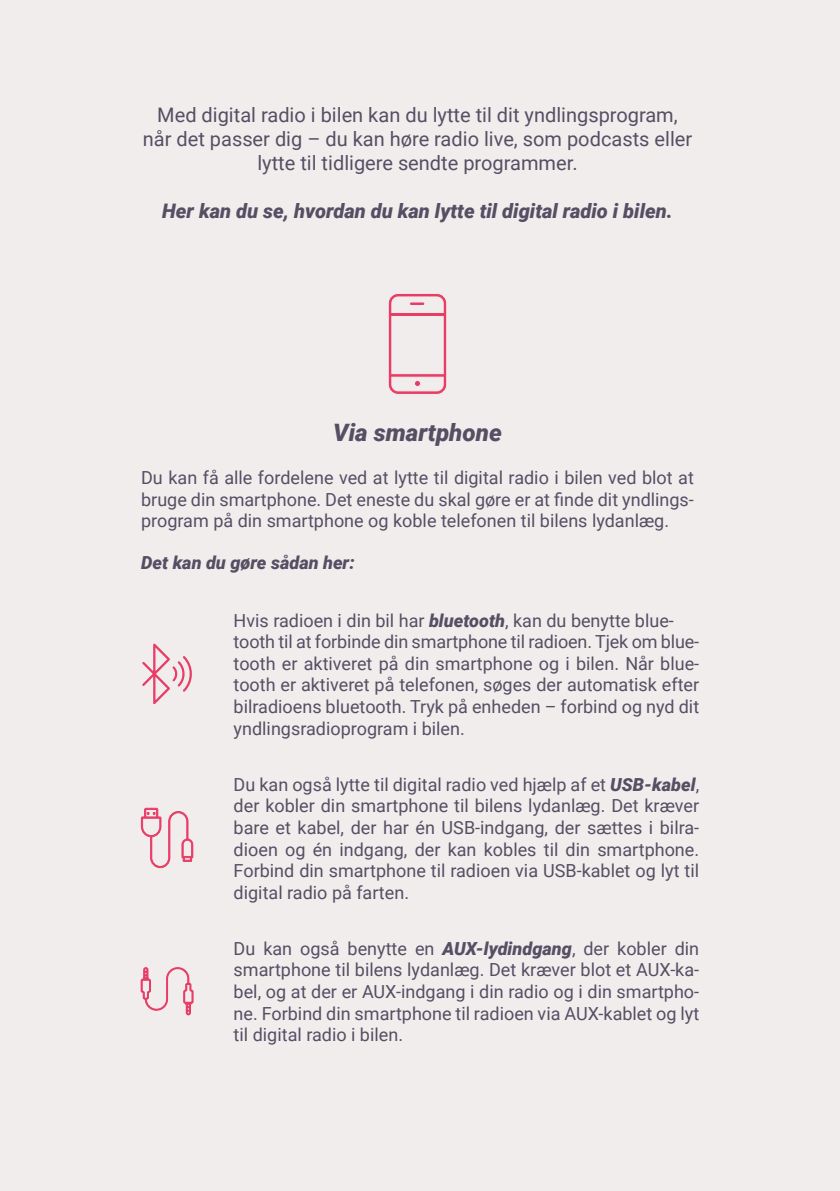
<style>
.page{position:relative;width:840px;height:1191px;background:#fff}
.page>*{position:absolute;margin:0;border:0;box-sizing:border-box;transform-origin:0 0}
.t1{font:italic 900 24px "Roboto";color:#544f63}
.t2{font:20px/24px "Roboto";color:#544f63;text-align:center}
.t3{font:italic 900 20px "Roboto";color:#544f63}
.t4{font:18px/21.6px "Roboto";color:#544f63;text-align:justify}
.t5{font:italic 900 18px "Roboto";color:#544f63}
.s1{font-weight:900;font-style:italic}
</style>
<div class="page">
<div style="left:0;top:0;width:839px;height:1191px;background:#f2eded"></div>
<svg style="left:142px;top:643px;width:50px;height:62px"></svg>
<svg style="left:140px;top:967px;width:54px;height:48px"></svg>
<svg style="left:388px;top:293px;width:59px;height:102px"></svg>
<hr style="left:409px;top:302px;width:15px;height:3px;background:#e83d66;border-radius:2px">
<div style="left:409px;top:302px;width:16px;height:4px;border:1px solid #f2edec;border-radius:2px"></div>
<svg style="left:141px;top:807px;width:52px;height:61px"></svg>
<hr style="left:389px;top:313px;width:55px;height:3px;background:#e83d66">
<p class="t2" style="left:143px;top:102px;width:550px">Med digital radio i bilen kan du lytte til dit yndlingsprogram, når det passer dig – du kan høre radio live, som podcasts eller lytte til tidligere sendte programmer.</p>
<p class="t3" style="left:162px;top:197px;width:512px">Her kan du se, hvordan du kan lytte til digital radio i bilen.</p>
<h1 class="t1" style="left:333px;top:415px;width:170px">Via smartphone</h1>
<p class="t4" style="left:141px;top:466px;width:554px">Du kan få alle fordelene ved at lytte til digital radio i bilen ved blot at bruge din smartphone. Det eneste du skal gøre er at finde dit yndlings&shy;program på din smartphone og koble telefonen til bilens lydanlæg.</p>
<p class="t5" style="left:141px;top:550px;width:215px">Det kan du gøre sådan her:</p>
<p class="t4" style="left:233px;top:609px;width:467px;text-align:left">Hvis radioen i din bil har <span class="s1">bluetooth</span>, kan du benytte blue&shy;tooth til at forbinde din smartphone til radioen. Tjek om blue&shy;tooth er aktiveret på din smartphone og i bilen. Når blue&shy;tooth er aktiveret på telefonen, søges der automatisk efter bilradioens bluetooth. Tryk på enheden – forbind og nyd dit yndlingsradioprogram i bilen.</p>
<p class="t4" style="left:233px;top:773px;width:467px">Du kan også lytte til digital radio ved hjælp af et <span class="s1">USB-kabel</span>, der kobler din smartphone til bilens lydanlæg. Det kræver bare et kabel, der har én USB-indgang, der sættes i bilra&shy;dioen og én indgang, der kan kobles til din smartphone.<br>Forbind din smartphone til radioen via USB-kablet og lyt til digital radio på farten.</p>
<p class="t4" style="left:233px;top:937px;width:467px">Du kan også benytte en <span class="s1">AUX-lydindgang</span>, der kobler din smartphone til bilens lydanlæg. Det kræver blot et AUX-ka&shy;bel, og at der er AUX-indgang i din radio og i din smartpho&shy;ne. Forbind din smartphone til radioen via AUX-kablet og lyt til digital radio i bilen.</p>
</div>
